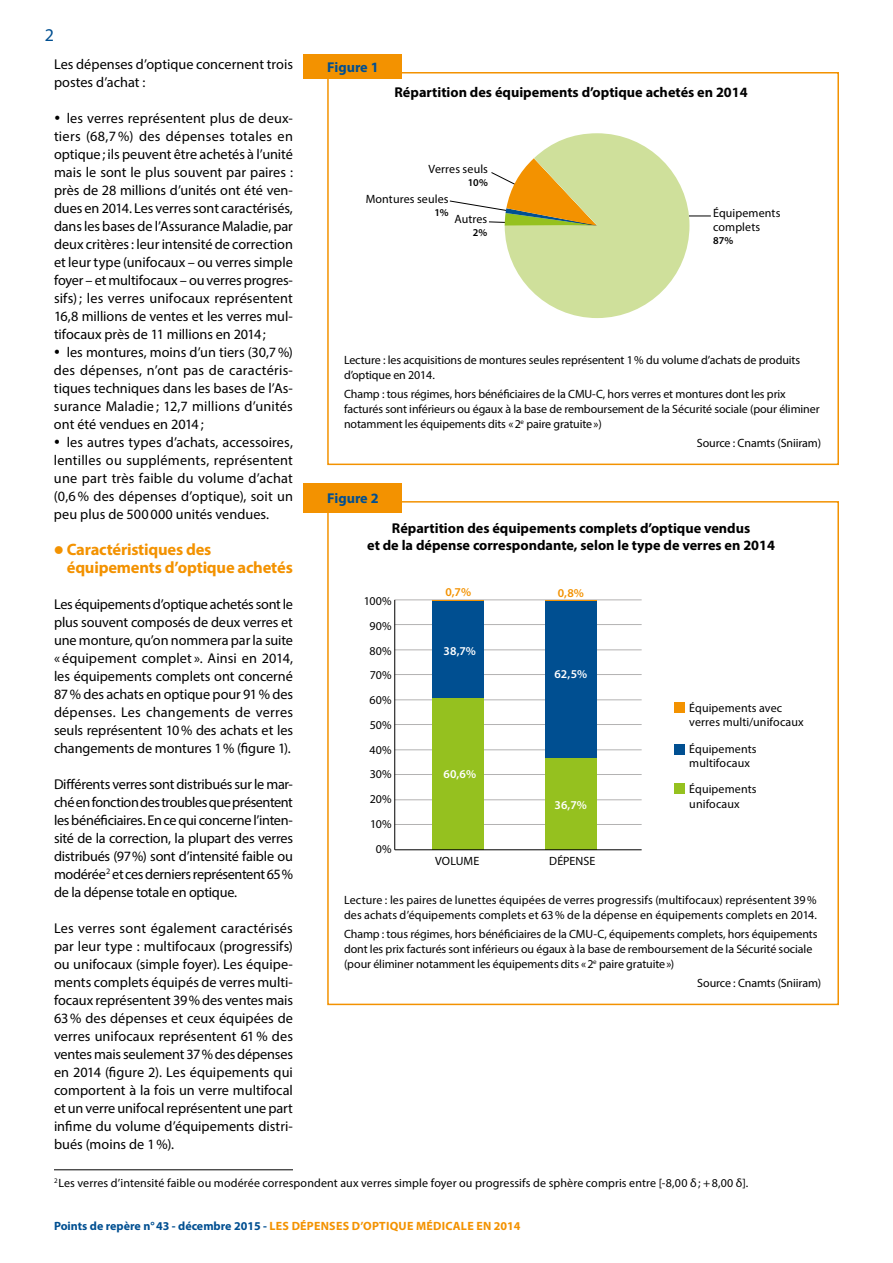
<style>
.page{position:relative;width:893px;height:1263px;background:#fff}
.page>*{position:absolute;margin:0;border:0;box-sizing:border-box;transform-origin:0 0}
.t1{font:18px "Myriad Pro";color:#004f91}
.t2{font:700 16.5px/18px "Myriad Pro";letter-spacing:-.015em;color:#f39200}
.t3{font:14.25px/18px "Myriad Pro";color:#000;text-align:justify}
.t4{font:700 14.25px/17.1px "Myriad Pro";color:#000;text-align:center}
.t5{font:700 14.25px "Myriad Pro";color:#004f91}
.t6{font:12px/24.8px "Myriad Pro";letter-spacing:-.005em;color:#000}
.t7{font:700 12px "Myriad Pro";color:#f39200}
.t8{font:600 12px "Myriad Pro";letter-spacing:.005em;color:#fff}
.t9{font:600 12px "Myriad Pro";color:#f39200}
.t10{font:600 10.5px "Myriad Pro";color:#000}
.s1{color:#004f91}
</style>
<div class="page">
<div style="left:327px;top:72px;width:512px;height:393px;border:2px solid #f39200"></div>
<div style="left:304px;top:54px;width:98px;height:25px;background:#f39200"></div>
<hr style="left:669px;top:216px;width:42px;height:1px;background:#000">
<svg style="left:449px;top:133px;width:241px;height:185px"></svg>
<hr style="left:54px;top:1169px;width:239px;height:1px;background:#000">
<div style="left:327px;top:501px;width:512px;height:504px;border:2px solid #f39200"></div>
<div style="left:304px;top:483px;width:98px;height:30px;background:#f39200"></div>
<hr style="left:395px;top:799px;width:247px;height:1px;background:#b3b2b2">
<hr style="left:395px;top:749px;width:247px;height:1px;background:#b3b2b2">
<hr style="left:395px;top:699px;width:247px;height:1px;background:#b3b2b2">
<hr style="left:395px;top:649px;width:247px;height:1px;background:#b3b2b2">
<hr style="left:395px;top:599px;width:247px;height:1px;background:#b3b2b2">
<hr style="left:395px;top:824px;width:247px;height:1px;background:#b3b2b2">
<hr style="left:395px;top:774px;width:247px;height:1px;background:#b3b2b2">
<hr style="left:395px;top:724px;width:247px;height:1px;background:#b3b2b2">
<hr style="left:395px;top:674px;width:247px;height:1px;background:#b3b2b2">
<hr style="left:395px;top:624px;width:247px;height:1px;background:#b3b2b2">
<hr style="left:546px;top:600px;width:51px;height:2px;background:#f39200">
<div style="left:546px;top:602px;width:51px;height:156px;background:#004f91"></div>
<hr style="left:432px;top:600px;width:51px;height:2px;background:#f39200">
<div style="left:432px;top:602px;width:51px;height:96px;background:#004f91"></div>
<div style="left:432px;top:698px;width:51px;height:152px;background:#95c11f"></div>
<div style="left:546px;top:758px;width:51px;height:92px;background:#95c11f"></div>
<hr style="left:395px;top:849px;width:247px;height:1px;background:#000">
<div style="left:674px;top:702px;width:11px;height:10px;background:#f39200"></div>
<div style="left:674px;top:744px;width:11px;height:10px;background:#004f91"></div>
<div style="left:674px;top:783px;width:11px;height:11px;background:#95c11f"></div>
<hr style="left:394px;top:600px;width:1px;height:250px;background:#000">
<p class="t1" style="left:45px;top:24px;width:11px">2</p>
<p class="t3" style="left:54px;top:55px;width:240px">Les dépenses d’optique concernent trois postes d’achat :</p>
<p class="t3" style="left:54px;top:109px;width:240px">• les verres représentent plus de deux&shy;tiers (68,7 %) des dépenses totales en optique; ils peuvent être achetés à l’unité mais le sont le plus souvent par paires : près de 28 millions d’unités ont été ven&shy;dues en 2014. Les verres sont caractérisés, dans les bases de l’Assurance Maladie, par deux critères : leur intensité de correction et leur type (unifocaux – ou verres simple foyer – et multifocaux – ou verres progres&shy;sifs) ; les verres unifocaux représentent 16,8 millions de ventes et les verres mul&shy;tifocaux près de 11 millions en 2014;</p>
<p class="t3" style="left:54px;top:343px;width:240px">• les montures, moins d’un tiers (30,7%) des dépenses, n’ont pas de caractéris&shy;tiques techniques dans les bases de l’As&shy;surance Maladie ; 12,7 millions d’unités ont été vendues en 2014;</p>
<p class="t3" style="left:54px;top:433px;width:240px">• les autres types d’achats, accessoires, lentilles ou suppléments, représentent une part très faible du volume d’achat (0,6% des dépenses d’optique), soit un peu plus de 500000 unités vendues.</p>
<p class="t2" style="left:67px;top:540px;width:228px;text-indent:-13px">● Caractéristiques des équipements d’optique achetés</p>
<p class="t3" style="left:54px;top:595px;width:240px">Les équipements d’optique achetés sont le plus souvent composés de deux verres et une monture, qu’on nommera par la suite « équipement complet ». Ainsi en 2014, les équipements complets ont concerné 87% des achats en optique pour 91% des dépenses. Les changements de verres seuls représentent 10% des achats et les changements de montures 1% (figure 1).</p>
<p class="t3" style="left:54px;top:775px;width:240px">Différents verres sont distribués sur le mar&shy;ché en fonction des troubles que présentent les bénéficiaires. En ce qui concerne l’inten&shy;sité de la correction, la plupart des verres distribués (97%) sont d’intensité faible ou modérée<sup>2</sup> et ces derniers représentent 65% de la dépense totale en optique.</p>
<p class="t3" style="left:54px;top:919px;width:240px">Les verres sont également caractérisés par leur type : multifocaux (progressifs) ou unifocaux (simple foyer). Les équipe&shy;ments complets équipés de verres multi&shy;focaux représentent 39% des ventes mais 63% des dépenses et ceux équipées de verres unifocaux représentent 61% des ventes mais seulement 37% des dépenses en 2014 (figure 2). Les équipements qui comportent à la fois un verre multifocal et un verre unifocal représentent une part infime du volume d’équipements distri&shy;bués (moins de 1%).</p>
<p class="t5" style="left:327px;top:58px;width:53px">Figure 1</p>
<p class="t4" style="left:394px;top:83px;width:355px">Répartition des équipements d’optique achetés en 2014</p>
<p class="t6" style="left:429px;top:157px;width:61px">Verres seuls</p>
<p class="t10" style="left:468px;top:176px;width:22px">10%</p>
<p class="t6" style="left:366px;top:186px;width:84px">Montures seules</p>
<p class="t10" style="left:435px;top:205px;width:16px">1%</p>
<p class="t6" style="left:454px;top:207px;width:34px">Autres</p>
<p class="t10" style="left:473px;top:226px;width:16px">2%</p>
<p class="t6" style="left:713px;top:205px;width:69px;line-height:14.4px">Équipements complets</p>
<p class="t10" style="left:713px;top:234px;width:22px">87%</p>
<p class="t6" style="left:344px;top:352px;width:458px;line-height:15px">Lecture : les acquisitions de montures seules représentent 1% du volume d’achats de produits d’optique en 2014.</p>
<p class="t6" style="left:344px;top:386px;width:477px;line-height:15px">Champ : tous régimes, hors bénéficiaires de la CMU-C, hors verres et montures dont les prix facturés sont inférieurs ou égaux à la base de remboursement de la Sécurité sociale (pour éliminer notamment les équipements dits «2<sup>e</sup> paire gratuite»)</p>
<p class="t6" style="left:697px;top:430px;width:126px">Source : Cnamts (Sniiram)</p>
<p class="t5" style="left:327px;top:489px;width:53px">Figure 2</p>
<p class="t4" style="left:367px;top:519px;width:409px">Répartition des équipements complets d’optique vendus<br>et de la dépense correspondante, selon le type de verres en 2014</p>
<p class="t6" style="left:364px;top:588px;width:30px;text-align:right">100%<br>90%<br>80%<br>70%<br>60%<br>50%<br>40%<br>30%<br>20%<br>10%<br>0%</p>
<p class="t9" style="left:445px;top:584px;width:27px">0,7%</p>
<p class="t8" style="left:443px;top:644px;width:34px">38,7%</p>
<p class="t8" style="left:443px;top:766px;width:34px">60,6%</p>
<p class="t9" style="left:558px;top:585px;width:28px">0,8%</p>
<p class="t8" style="left:554px;top:667px;width:34px">62,5%</p>
<p class="t8" style="left:555px;top:797px;width:34px">36,7%</p>
<p class="t6" style="left:435px;top:848px;width:46px">VOLUME</p>
<p class="t6" style="left:549px;top:848px;width:48px">DÉPENSE</p>
<p class="t6" style="left:689px;top:700px;width:116px;line-height:14.4px">Équipements avec verres multi/unifocaux</p>
<p class="t6" style="left:689px;top:741px;width:69px;line-height:14.4px">Équipements multifocaux</p>
<p class="t6" style="left:689px;top:782px;width:69px;line-height:14.4px">Équipements unifocaux</p>
<p class="t6" style="left:344px;top:892px;width:474px;line-height:15px">Lecture : les paires de lunettes équipées de verres progressifs (multifocaux) représentent 39% des achats d’équipements complets et 63% de la dépense en équipements complets en 2014.</p>
<p class="t6" style="left:344px;top:926px;width:475px;line-height:15px">Champ : tous régimes, hors bénéficiaires de la CMU-C, équipements complets, hors équipements dont les prix facturés sont inférieurs ou égaux à la base de remboursement de la Sécurité sociale (pour éliminer notamment les équipements dits «2<sup>e</sup> paire gratuite»)</p>
<p class="t6" style="left:697px;top:970px;width:125px">Source : Cnamts (Sniiram)</p>
<p class="t6" style="left:54px;top:1170px;width:696px"><sup>2</sup> Les verres d’intensité faible ou modérée correspondent aux verres simple foyer ou progressifs de sphère compris entre [-8,00 δ; +8,00 δ].</p>
<p class="t7" style="left:54px;top:1218px;width:468px"><span class="s1">Points de repère n°43 - décembre 2015 -</span> LES DÉPENSES D’OPTIQUE MÉDICALE EN 2014</p>
</div>
